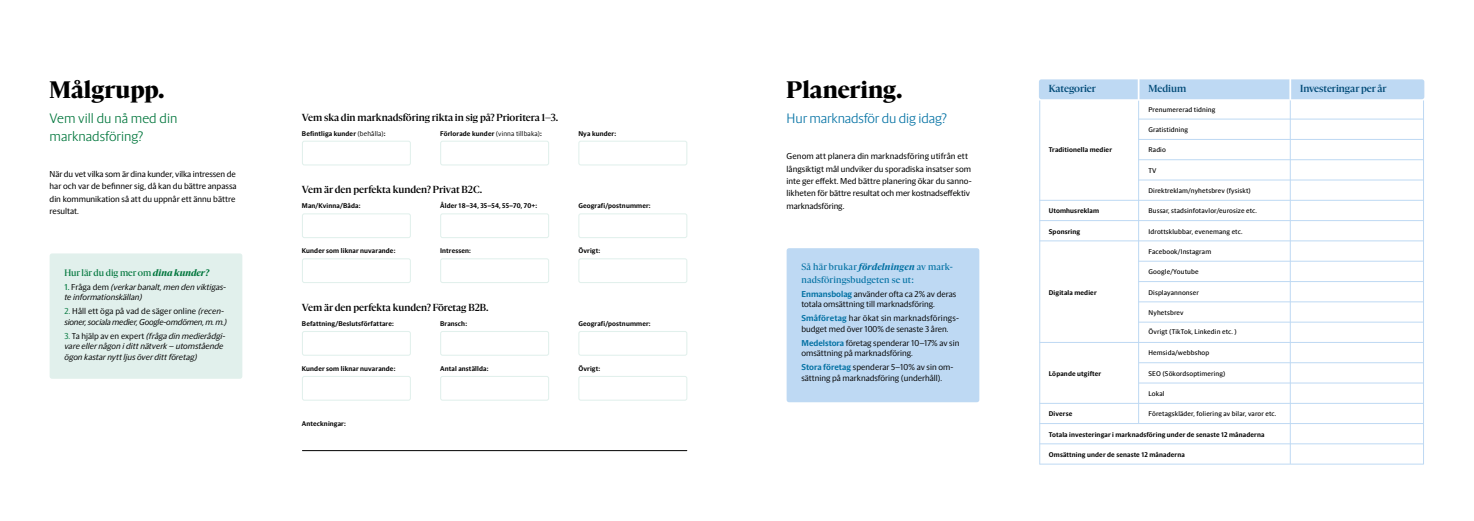
<style>
.page{position:relative;width:1474px;height:521px;background:#fff}
.page>*{position:absolute;margin:0;border:0;box-sizing:border-box;transform-origin:0 0}
.t1{font:900 24.5px "Gothia GP Serif";color:#000}
.t2{font:300 14px/17.5px "Gothia GP Sans";color:#00763c}
.t3{font:300 14px "Gothia GP Sans";letter-spacing:-.01em;color:#0472a4}
.t4{font:600 10.5px "Gothia GP Serif";letter-spacing:-.005em;color:#000}
.t5{font:600 10.5px "Gothia GP Serif";letter-spacing:-.005em;color:#004a77}
.t6{font:500 9.62px/12.2px "Gothia GP Serif";letter-spacing:.02em;color:#0472a4}
.t7{font:500 9.62px "Gothia GP Serif";color:#00763c}
.t8{font:8.75px/12.2px "Gothia GP Sans";color:#000}
.t9{font:8.75px/10.5px "Gothia GP Sans";color:#000}
.t10{font:italic 8.75px/10.5px "Gothia GP Sans";color:#000}
.t11{font:italic 8.75px/10.5px "Gothia GP Sans";letter-spacing:-.02em;color:#000}
.t12{font:700 7px "Gothia GP Sans";letter-spacing:.02em;color:#000}
.t13{font:500 7px "Gothia GP Sans";letter-spacing:.02em;color:#000}
.s1{font-weight:400}
.s2{font-weight:800;font-style:italic}
.s3{font-weight:500;font-style:normal;color:#00763c}
.s4{font-style:normal}
.s5{font-style:normal;color:#00763c}
.s6{font-weight:700;color:#0472a4}
</style>
<div class="page">
<div style="left:50px;top:253px;width:192px;height:126px;background:#e1f0ec;border-radius:2px"></div>
<div style="left:1038px;top:79px;width:386px;height:20px;background:#bed9f3;border-radius:2px"></div>
<div style="left:302px;top:141px;width:109px;height:24px;border:1px solid #e1f0ec;border-radius:2px"></div>
<div style="left:302px;top:213px;width:109px;height:25px;border:1px solid #e1f0ec;border-radius:2px"></div>
<div style="left:302px;top:331px;width:109px;height:25px;border:1px solid #e1f0ec;border-radius:2px"></div>
<div style="left:302px;top:258px;width:109px;height:25px;border:1px solid #e1f0ec;border-radius:2px"></div>
<div style="left:302px;top:376px;width:109px;height:25px;border:1px solid #e1f0ec;border-radius:2px"></div>
<div style="left:440px;top:141px;width:109px;height:24px;border:1px solid #e1f0ec;border-radius:2px"></div>
<div style="left:440px;top:213px;width:109px;height:25px;border:1px solid #e1f0ec;border-radius:2px"></div>
<div style="left:440px;top:331px;width:109px;height:25px;border:1px solid #e1f0ec;border-radius:2px"></div>
<div style="left:440px;top:258px;width:109px;height:25px;border:1px solid #e1f0ec;border-radius:2px"></div>
<div style="left:440px;top:376px;width:109px;height:25px;border:1px solid #e1f0ec;border-radius:2px"></div>
<div style="left:578px;top:141px;width:109px;height:24px;border:1px solid #e1f0ec;border-radius:2px"></div>
<div style="left:578px;top:213px;width:109px;height:25px;border:1px solid #e1f0ec;border-radius:2px"></div>
<div style="left:578px;top:331px;width:109px;height:25px;border:1px solid #e1f0ec;border-radius:2px"></div>
<div style="left:578px;top:258px;width:109px;height:25px;border:1px solid #e1f0ec;border-radius:2px"></div>
<div style="left:578px;top:376px;width:109px;height:25px;border:1px solid #e1f0ec;border-radius:2px"></div>
<hr style="left:1138px;top:119px;width:285px;height:1px;background:#bed9f3">
<hr style="left:1138px;top:100px;width:1px;height:323px;background:#bed9f3">
<hr style="left:1137px;top:78px;width:2px;height:22px;background:#fff">
<hr style="left:1289px;top:80px;width:1px;height:384px;background:#bed9f3">
<hr style="left:1423px;top:100px;width:1px;height:364px;background:#bed9f3">
<hr style="left:1039px;top:100px;width:1px;height:364px;background:#bed9f3">
<hr style="left:1138px;top:261px;width:285px;height:1px;background:#bed9f3">
<hr style="left:1039px;top:200px;width:384px;height:1px;background:#bed9f3">
<hr style="left:1039px;top:342px;width:384px;height:1px;background:#bed9f3">
<hr style="left:1039px;top:403px;width:384px;height:1px;background:#bed9f3">
<hr style="left:1138px;top:139px;width:285px;height:1px;background:#bed9f3">
<hr style="left:1138px;top:281px;width:285px;height:1px;background:#bed9f3">
<hr style="left:1039px;top:220px;width:384px;height:1px;background:#bed9f3">
<hr style="left:1138px;top:362px;width:285px;height:1px;background:#bed9f3">
<hr style="left:1138px;top:159px;width:285px;height:1px;background:#bed9f3">
<hr style="left:1138px;top:302px;width:285px;height:1px;background:#bed9f3">
<hr style="left:1039px;top:241px;width:384px;height:1px;background:#bed9f3">
<hr style="left:1138px;top:383px;width:285px;height:1px;background:#bed9f3">
<hr style="left:1138px;top:180px;width:285px;height:1px;background:#bed9f3">
<hr style="left:1138px;top:322px;width:285px;height:1px;background:#bed9f3">
<hr style="left:1039px;top:423px;width:384px;height:1px;background:#bed9f3">
<hr style="left:1039px;top:444px;width:384px;height:1px;background:#bed9f3">
<hr style="left:1039px;top:464px;width:384px;height:1px;background:#bed9f3">
<div style="left:786px;top:248px;width:193px;height:154px;background:#bed9f3;border-radius:2px"></div>
<hr style="left:1289px;top:78px;width:2px;height:22px;background:#fff">
<hr style="left:302px;top:450px;width:385px;height:1px;background:#000">
<h1 class="t1" style="left:50px;top:75px;width:117px">Målgrupp.</h1>
<h1 class="t1" style="left:786px;top:75px;width:118px">Planering.</h1>
<h3 class="t5" style="left:1048px;top:83px;width:49px">Kategorier</h3>
<h3 class="t5" style="left:1148px;top:83px;width:39px">Medium</h3>
<h3 class="t5" style="left:1300px;top:83px;width:88px">Investeringar per år</h3>
<h2 class="t2" style="left:50px;top:110px;width:129px">Vem vill du nå med din marknadsföring?</h2>
<p class="t8" style="left:50px;top:168px;width:188px">När du vet vilka som är dina kunder, vilka intressen de har och var de befinner sig, då kan du bättre anpassa din kommunikation så att du uppnår ett ännu bättre resultat.</p>
<h3 class="t4" style="left:302px;top:111px;width:258px">Vem ska din marknadsföring rikta in sig på? Prioritera 1–3.</h3>
<p class="t12" style="left:302px;top:129px;width:85px">Befintliga kunder <span class="s1">(behålla)</span>:</p>
<p class="t12" style="left:440px;top:129px;width:103px">Förlorade kunder <span class="s1">(vinna tillbaka)</span>:</p>
<h3 class="t4" style="left:302px;top:184px;width:182px">Vem är den perfekta kunden? Privat B2C.</h3>
<p class="t12" style="left:302px;top:202px;width:60px">Man/Kvinna/Båda:</p>
<p class="t12" style="left:440px;top:202px;width:99px">Ålder 18–34, 35–54, 55–70, 70+:</p>
<p class="t12" style="left:578px;top:129px;width:39px">Nya kunder:</p>
<p class="t12" style="left:578px;top:202px;width:74px">Geografi/postnummer:</p>
<h2 class="t3" style="left:786px;top:111px;width:162px">Hur marknadsför du dig idag?</h2>
<p class="t8" style="left:786px;top:150px;width:186px">Genom att planera din marknadsföring utifrån ett långsiktigt mål undviker du sporadiska insatser som inte ger effekt. Med bättre planering ökar du sanno&shy;likheten för bättre resultat och mer kostnadseffektiv marknadsföring.</p>
<p class="t12" style="left:1048px;top:146px;width:65px">Traditionella medier</p>
<p class="t12" style="left:1048px;top:207px;width:52px">Utomhusreklam</p>
<p class="t12" style="left:1048px;top:227px;width:33px">Sponsring</p>
<p class="t13" style="left:1148px;top:106px;width:68px">Prenumererad tidning</p>
<p class="t13" style="left:1148px;top:126px;width:41px">Gratistidning</p>
<p class="t13" style="left:1148px;top:146px;width:19px">Radio</p>
<p class="t13" style="left:1148px;top:166px;width:10px">TV</p>
<p class="t13" style="left:1148px;top:186px;width:104px">Direktreklam/nyhetsbrev (fysiskt)</p>
<p class="t13" style="left:1148px;top:207px;width:110px">Bussar, stadsinfotavlor/eurosize etc.</p>
<p class="t13" style="left:1148px;top:227px;width:95px">Idrottsklubbar, evenemang etc.</p>
<h3 class="t7" style="left:64px;top:267px;width:146px">Hur lär du dig mer om <span class="s2">dina kunder?</span></h3>
<p class="t10" style="left:64px;top:281px;width:163px"><span class="s3">1.</span> <span class="s4">Fråga dem</span> (verkar banalt, men den viktigas&shy;te informationskällan)</p>
<p class="t11" style="left:64px;top:306px;width:164px"><span class="s5">2.</span> <span class="s4">Håll ett öga på vad de säger online</span> (recen&shy;sioner, sociala medier, Google-omdömen, m. m.)</p>
<p class="t10" style="left:64px;top:330px;width:162px"><span class="s5">3.</span> <span class="s4">Ta hjälp av en expert</span> (fråga din medierådgi&shy;vare eller någon i ditt nätverk – utomstående ögon kastar nytt ljus över ditt företag)</p>
<p class="t12" style="left:302px;top:247px;width:95px">Kunder som liknar nuvarande:</p>
<p class="t12" style="left:440px;top:247px;width:32px">Intressen:</p>
<h3 class="t4" style="left:302px;top:301px;width:188px">Vem är den perfekta kunden? Företag B2B.</h3>
<p class="t12" style="left:302px;top:320px;width:93px">Befattning/Beslutsförfattare:</p>
<p class="t12" style="left:302px;top:365px;width:95px">Kunder som liknar nuvarande:</p>
<p class="t12" style="left:440px;top:320px;width:28px">Bransch:</p>
<p class="t12" style="left:440px;top:365px;width:50px">Antal anställda:</p>
<p class="t12" style="left:578px;top:247px;width:23px">Övrigt:</p>
<p class="t12" style="left:578px;top:320px;width:74px">Geografi/postnummer:</p>
<p class="t12" style="left:578px;top:365px;width:23px">Övrigt:</p>
<h3 class="t6" style="left:801px;top:261px;width:153px">Så här brukar <span class="s2">fördelningen</span> av mark&shy;nadsföringsbudgeten se ut:</h3>
<p class="t9" style="left:801px;top:288px;width:156px"><span class="s6">Enmansbolag</span> använder ofta ca 2% av deras totala omsättning till marknadsföring.</p>
<p class="t9" style="left:801px;top:313px;width:159px"><span class="s6">Småföretag</span> har ökat sin marknadsförings&shy;budget med över 100% de senaste 3 åren.</p>
<p class="t9" style="left:801px;top:337px;width:159px"><span class="s6">Medelstora</span> företag spenderar 10–17% av sin omsättning på marknadsföring.</p>
<p class="t9" style="left:801px;top:362px;width:153px"><span class="s6">Stora företag</span> spenderar 5–10% av sin om&shy;sättning på marknadsföring (underhåll).</p>
<p class="t12" style="left:1048px;top:288px;width:49px">Digitala medier</p>
<p class="t12" style="left:1048px;top:369px;width:54px">Löpande utgifter</p>
<p class="t13" style="left:1148px;top:248px;width:64px">Facebook/Instagram</p>
<p class="t13" style="left:1148px;top:268px;width:52px">Google/Youtube</p>
<p class="t13" style="left:1148px;top:288px;width:52px">Displayannonser</p>
<p class="t13" style="left:1148px;top:309px;width:37px">Nyhetsbrev</p>
<p class="t13" style="left:1148px;top:328px;width:90px">Övrigt (TikTok, Linkedin etc. )</p>
<p class="t13" style="left:1148px;top:349px;width:62px">Hemsida/webbshop</p>
<p class="t13" style="left:1148px;top:369px;width:79px">SEO (Sökordsoptimering)</p>
<p class="t13" style="left:1148px;top:390px;width:17px">Lokal</p>
<p class="t12" style="left:1048px;top:410px;width:25px">Diverse</p>
<p class="t13" style="left:1148px;top:410px;width:129px">Företagskläder, foliering av bilar, varor etc.</p>
<p class="t12" style="left:302px;top:419px;width:45px">Anteckningar:</p>
<p class="t12" style="left:1048px;top:430px;width:217px">Totala investeringar i marknadsföring under de senaste 12 månaderna</p>
<p class="t12" style="left:1048px;top:450px;width:137px">Omsättning under de senaste 12 månaderna</p>
</div>
